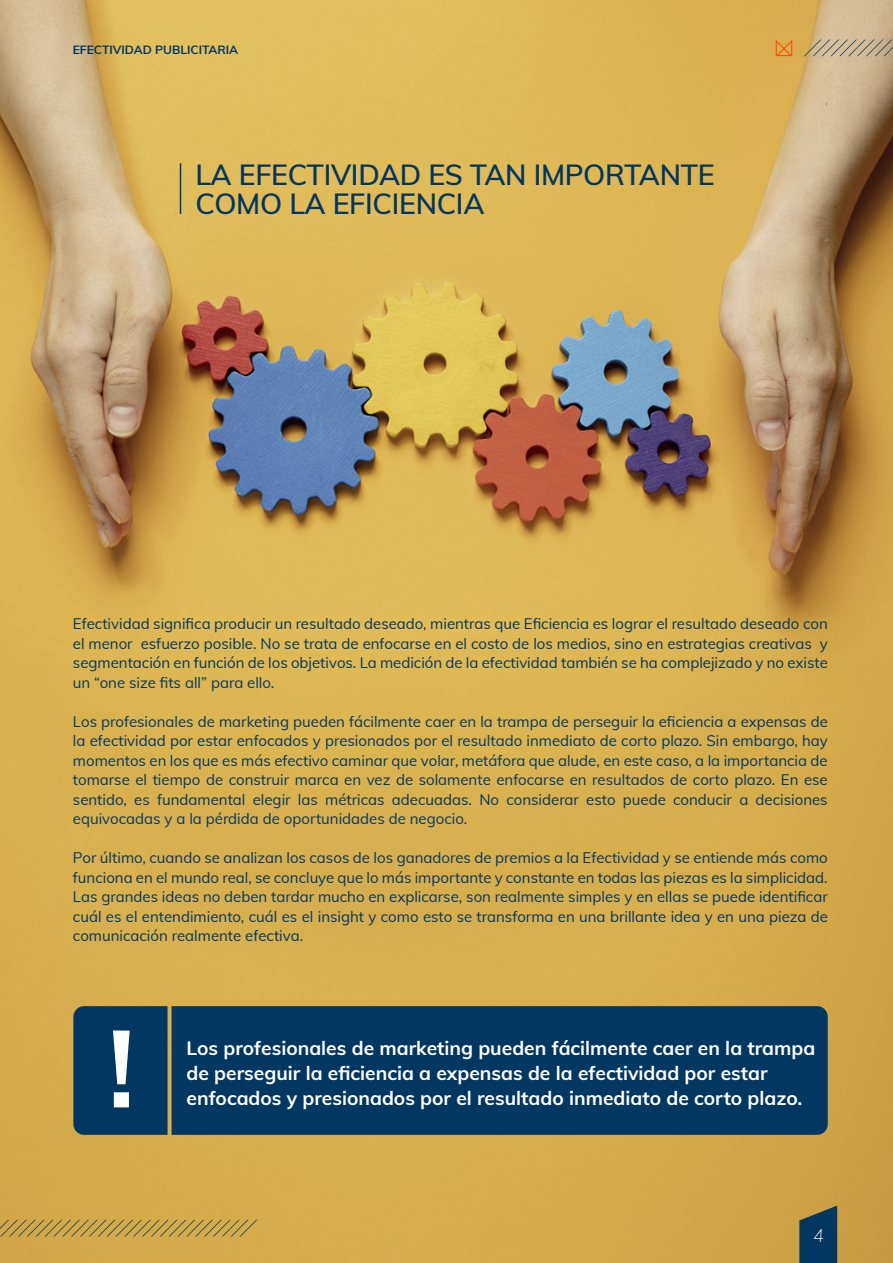
<style>
.page{position:relative;width:893px;height:1263px;background:#fff}
.page>*{position:absolute;margin:0;border:0;box-sizing:border-box;transform-origin:0 0}
.t1{font:700 107.85px "Muli";color:#fff}
.t2{font:600 28.5px/28.5px "Muli";letter-spacing:-.01em;color:#013760}
.t3{font:700 19.2px/25.2px "Muli";color:#fff}
.t4{font:italic 200 18px "Muli";color:#fff}
.t5{font:15px/19.5px "Muli";color:#013760;text-align:justify}
.t6{font:700 12px "Muli";color:#013760}
</style>
<div class="page">
<img style="left:0;top:0;width:893px;height:1263px">
<svg style="left:799px;top:1205px;width:38px;height:58px;background:#1f465b"></svg>
<svg style="left:0;top:1220px;width:257px;height:16px;background:#bc9b4c"></svg>
<svg style="left:776px;top:40px;width:16px;height:16px"></svg>
<svg style="left:804px;top:40px;width:89px;height:17px;background:#baaa87"></svg>
<hr style="left:180px;top:163px;width:1px;height:51px;background:#013760">
<div style="left:73px;top:1006px;width:95px;height:129px;background:#013760"></div>
<div style="left:172px;top:1006px;width:656px;height:129px;background:#013760"></div>
<p class="t6" style="left:73px;top:41px;width:167px">EFECTIVIDAD PUBLICITARIA</p>
<h2 class="t2" style="left:195px;top:159px;width:521px">LA EFECTIVIDAD ES TAN IMPORTANTE<br>COMO LA EFICIENCIA</h2>
<p class="t5" style="left:73px;top:614px;width:756px">Efectividad significa producir un resultado deseado, mientras que Eficiencia es lograr el resultado deseado con el menor esfuerzo posible. No se trata de enfocarse en el costo de los medios, sino en estrategias creativas y segmentación en función de los objetivos. La medición de la efectividad también se ha complejizado y no existe un “one size fits all” para ello.</p>
<p class="t5" style="left:73px;top:711px;width:756px">Los profesionales de marketing pueden fácilmente caer en la trampa de perseguir la eficiencia a expensas de la efectividad por estar enfocados y presionados por el resultado inmediato de corto plazo. Sin embargo, hay momentos en los que es más efectivo caminar que volar, metáfora que alude, en este caso, a la importancia de tomarse el tiempo de construir marca en vez de solamente enfocarse en resultados de corto plazo. En ese sentido, es fundamental elegir las métricas adecuadas. No considerar esto puede conducir a decisiones equivocadas y a la pérdida de oportunidades de negocio.</p>
<p class="t5" style="left:73px;top:848px;width:756px">Por último, cuando se analizan los casos de los ganadores de premios a la Efectividad y se entiende más como funciona en el mundo real, se concluye que lo más importante y constante en todas las piezas es la simplicidad.<br>Las grandes ideas no deben tardar mucho en explicarse, son realmente simples y en ellas se puede identificar cuál es el entendimiento, cuál es el insight y como esto se transforma en una brillante idea y en una pieza de comunicación realmente efectiva.</p>
<h1 class="t1" style="left:108px;top:990px;width:29px">!</h1>
<p class="t3" style="left:187px;top:1034px;width:630px">Los profesionales de marketing pueden fácilmente caer en la trampa de perseguir la eficiencia a expensas de la efectividad por estar</p>
<p class="t3" style="left:187px;top:1084px;width:617px">enfocados y presionados por el resultado inmediato de corto plazo.</p>
<p class="t4" style="left:813px;top:1222px;width:12px">4</p>
</div>
